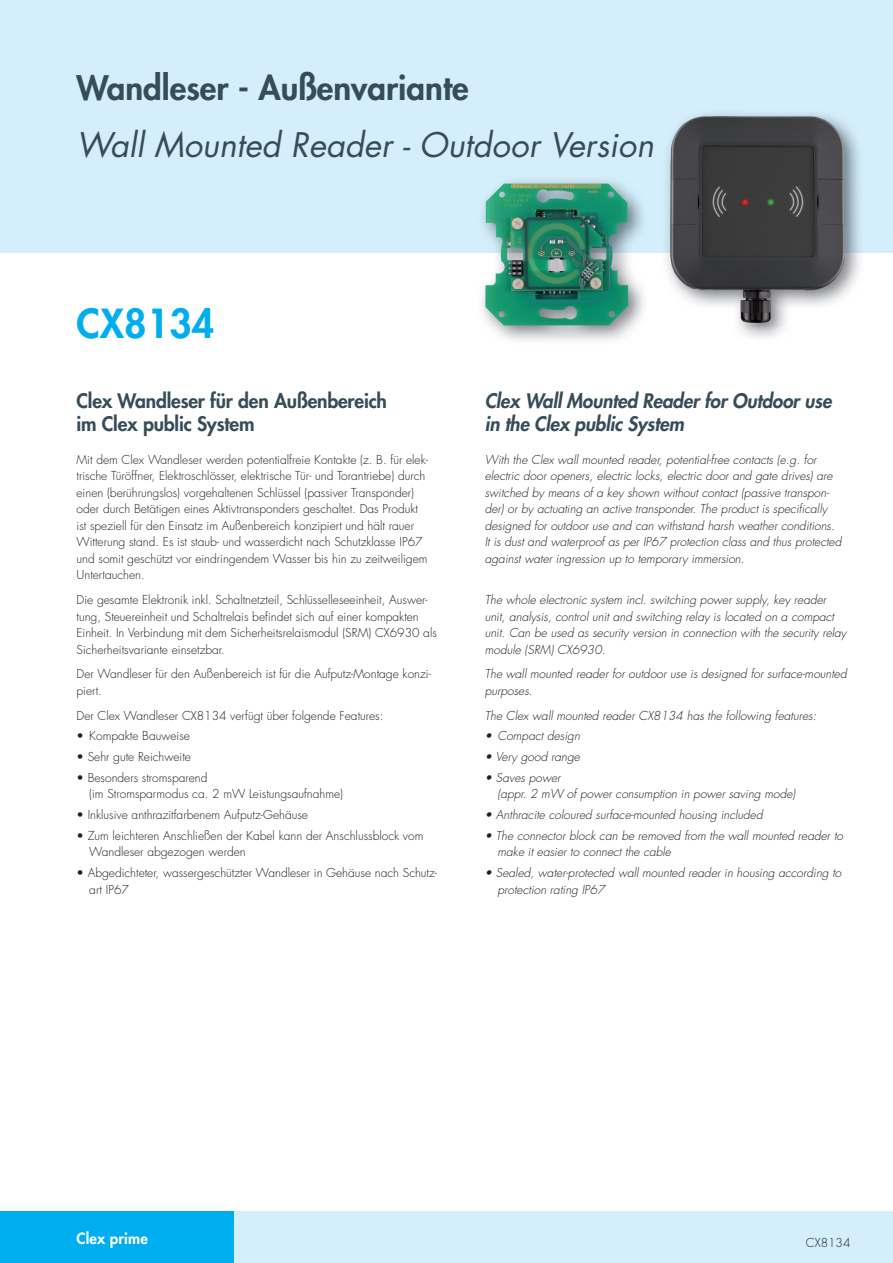
<style>
.page{position:relative;width:893px;height:1263px;background:#fff}
.page>*{position:absolute;margin:0;border:0;box-sizing:border-box;transform-origin:0 0}
.t1{font:800 39px "Futura Std";color:#00aeef}
.t2{font:italic 33px "Futura Std";color:#364d59}
.t3{font:800 33px "Futura Std";color:#364d59}
.t4{font:italic 800 19.5px/22.5px "Futura Std";letter-spacing:-.01em;color:#364d59}
.t5{font:800 19.5px/22.5px "Futura Std";letter-spacing:-.01em;color:#364d59}
.t6{font:800 15px "Futura Std";letter-spacing:.01em;color:#fff}
.t7{font:300 12px/16.5px "Futura Std";color:#231f20}
.t8{font:italic 300 12px/16.5px "Futura Std";color:#231f20}
</style>
<div class="page">
<div style="left:0;top:1212px;width:893px;height:51px;background:#d4effb"></div>
<div style="left:0;top:1212px;width:234px;height:51px;background:#00aeef"></div>
<div style="left:0;top:0;width:893px;height:253px;background:#d4effb"></div>
<img style="left:666px;top:131px;width:194px;height:207px">
<img style="left:667px;top:113px;width:183px;height:213px">
<img style="left:484px;top:183px;width:145px;height:143px">
<h2 class="t3" style="left:77px;top:67px;width:394px">Wandleser - Außenvariante</h2>
<h2 class="t2" style="left:77px;top:123px;width:579px">Wall Mounted Reader - Outdoor Version</h2>
<h1 class="t1" style="left:77px;top:299px;width:139px">CX8134</h1>
<h3 class="t5" style="left:77px;top:390px;width:312px">Clex Wandleser für den Außenbereich im Clex public System</h3>
<p class="t7" style="left:77px;top:452px;width:353px">Mit dem Clex Wandleser werden potentialfreie Kontakte (z. B. für elek&shy;trische Türöffner, Elektroschlösser, elektrische Tür- und Torantriebe) durch einen (berührungslos) vorgehaltenen Schlüssel (passiver Transponder) oder durch Betätigen eines Aktivtransponders geschaltet. Das Produkt ist speziell für den Einsatz im Außenbereich konzipiert und hält rauer Witterung stand. Es ist staub- und wasserdicht nach Schutzklasse IP67 und somit geschützt vor eindringendem Wasser bis hin zu zeitweiligem Untertauchen.</p>
<p class="t7" style="left:77px;top:592px;width:362px">Die gesamte Elektronik inkl. Schaltnetzteil, Schlüsselleseeinheit, Auswer&shy;tung, Steuereinheit und Schaltrelais befindet sich auf einer kompakten Einheit. In Verbindung mit dem Sicherheitsrelaismodul (SRM) CX6930 als Sicherheitsvariante einsetzbar.</p>
<p class="t7" style="left:77px;top:666px;width:356px">Der Wandleser für den Außenbereich ist für die Aufputz-Montage konzi&shy;piert.</p>
<p class="t7" style="left:77px;top:707px;width:308px">Der Clex Wandleser CX8134 verfügt über folgende Features:</p>
<p class="t7" style="left:77px;top:728px;width:115px">• Kompakte Bauweise</p>
<p class="t7" style="left:77px;top:749px;width:116px">• Sehr gute Reichweite</p>
<p class="t7" style="left:89px;top:770px;width:255px;text-indent:-13px">• Besonders stromsparend<br>(im Stromsparmodus ca. 2 mW Leistungsaufnahme)</p>
<p class="t7" style="left:77px;top:807px;width:233px">• Inklusive anthrazitfarbenem Aufputz-Gehäuse</p>
<p class="t7" style="left:89px;top:828px;width:336px;text-indent:-13px">• Zum leichteren Anschließen der Kabel kann der Anschlussblock vom<br>Wandleser abgezogen werden</p>
<p class="t7" style="left:89px;top:865px;width:349px;text-indent:-13px">• Abgedichteter, wassergeschützter Wandleser in Gehäuse nach Schutz&shy;art IP67</p>
<h3 class="t4" style="left:485px;top:390px;width:348px">Clex Wall Mounted Reader for Outdoor use in the Clex public System</h3>
<p class="t8" style="left:485px;top:452px;width:358px">With the Clex wall mounted reader, potential-free contacts (e.g. for electric door openers, electric locks, electric door and gate drives) are switched by means of a key shown without contact (passive transpon&shy;der) or by actuating an active transponder. The product is specifically designed for outdoor use and can withstand harsh weather conditions.<br>It is dust and waterproof as per IP67 protection class and thus protected against water ingression up to temporary immersion.</p>
<p class="t8" style="left:485px;top:592px;width:363px">The whole electronic system incl. switching power supply, key reader unit, analysis, control unit and switching relay is located on a compact unit. Can be used as security version in connection with the security relay module (SRM) CX6930.</p>
<p class="t8" style="left:485px;top:666px;width:363px">The wall mounted reader for outdoor use is designed for surface-mounted purposes.</p>
<p class="t8" style="left:485px;top:707px;width:333px">The Clex wall mounted reader CX8134 has the following features:</p>
<p class="t8" style="left:485px;top:728px;width:97px">• Compact design</p>
<p class="t8" style="left:485px;top:749px;width:97px">• Very good range</p>
<p class="t8" style="left:497px;top:770px;width:299px;text-indent:-13px">• Saves power<br>(appr. 2 mW of power consumption in power saving mode)</p>
<p class="t8" style="left:485px;top:807px;width:280px">• Anthracite coloured surface-mounted housing included</p>
<p class="t8" style="left:497px;top:828px;width:347px;text-indent:-13px">• The connector block can be removed from the wall mounted reader to make it easier to connect the cable</p>
<p class="t8" style="left:497px;top:865px;width:345px;text-indent:-13px">• Sealed, water-protected wall mounted reader in housing according to protection rating IP67</p>
<p class="t6" style="left:77px;top:1228px;width:73px">Clex prime</p>
<p class="t7" style="left:806px;top:1235px;width:46px">CX8134</p>
</div>
